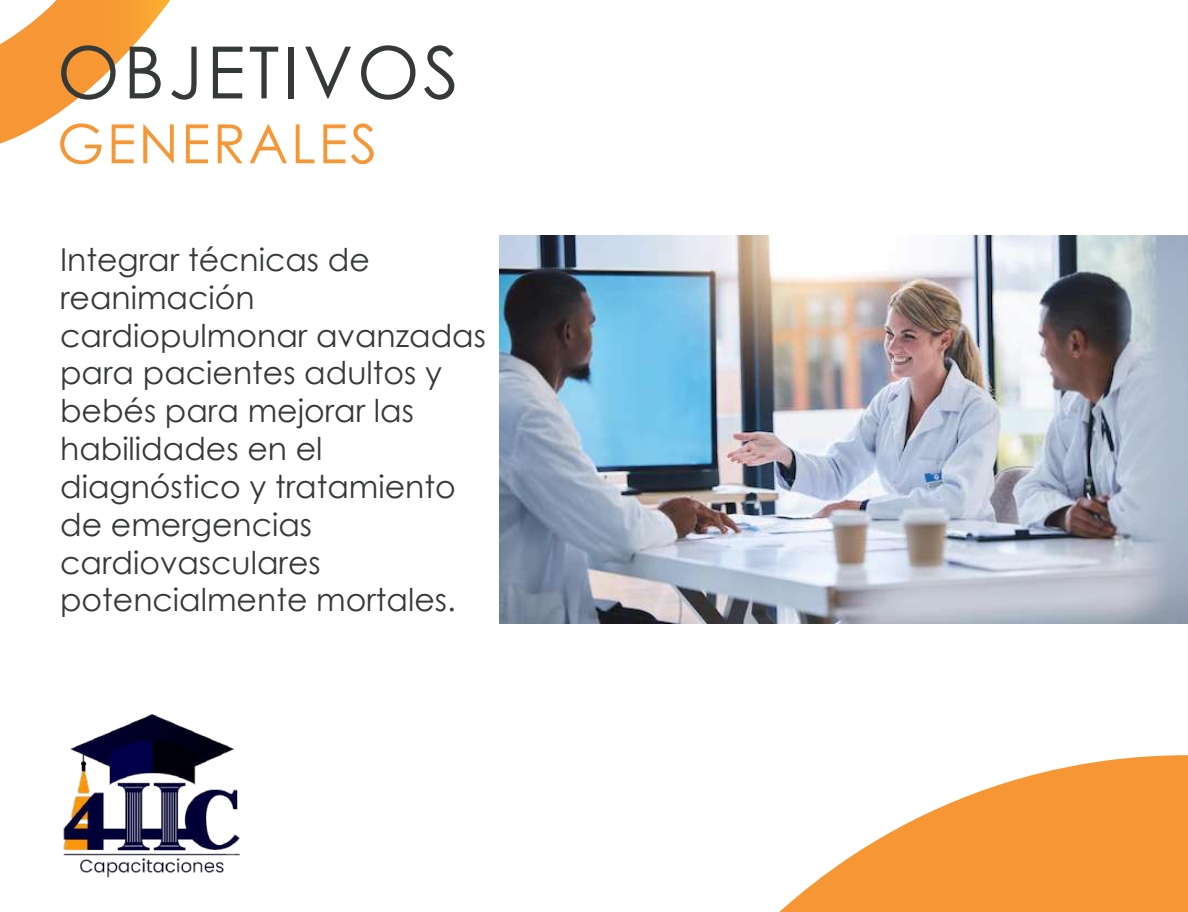
<style>
.page{position:relative;width:1188px;height:912px;background:#fff}
.page>*{position:absolute;margin:0;border:0;box-sizing:border-box;transform-origin:0 0}
.t1{font:72px "Century Gothic";letter-spacing:.05em;color:#353a38}
.t2{font:54px "Century Gothic";letter-spacing:.05em;color:#f79634}
.t3{font:31.5px/37.8px "Century Gothic";color:#353a38}
</style>
<div class="page">
<svg style="left:0;top:0;width:170px;height:144px"></svg>
<img style="left:63px;top:714px;width:177px;height:164px">
<svg style="left:779px;top:755px;width:409px;height:157px;fill:#f79634"></svg>
<img style="left:499px;top:235px;width:689px;height:389px">
<h1 class="t1" style="left:57px;top:22px;width:403px">OBJETIVOS</h1>
<h2 class="t2" style="left:57px;top:106px;width:322px">GENERALES</h2>
<p class="t3" style="left:60px;top:240px;width:427px">Integrar técnicas de reanimación cardiopulmonar avanzadas para pacientes adultos y bebés para mejorar las habilidades en el diagnóstico y tratamiento de emergencias cardiovasculares potencialmente mortales.</p>
</div>
